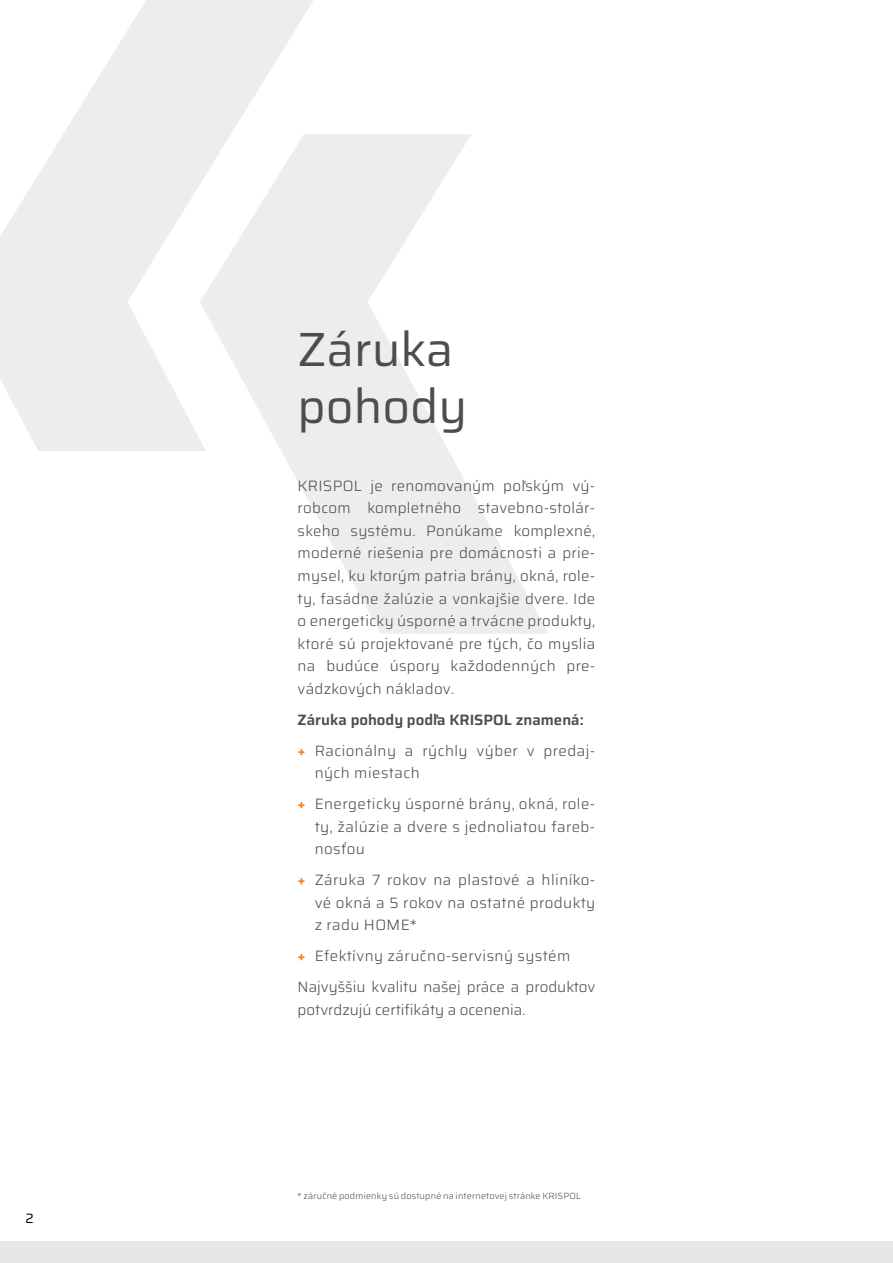
<style>
.page{position:relative;width:893px;height:1263px;background:#fff}
.page>*{position:absolute;margin:0;border:0;box-sizing:border-box;transform-origin:0 0}
.t1{font:48px/57.6px "Saira";color:#4d4d4e}
.t2{font:300 15px/22.5px "Saira";letter-spacing:.025em;color:#4d4d4e;text-align:justify}
.t3{font:300 15px/22.5px "Saira";color:#4d4d4e}
.t4{font:600 15px "Saira";color:#4d4d4e}
.t5{font:13.5px "Saira";color:#000}
.t6{font:300 9px "Saira";letter-spacing:.02em;color:#4d4d4e}
.s1{font-weight:700;color:#f5821f}
</style>
<div class="page">
<svg style="left:0;top:0;width:548px;height:634px"></svg>
<div style="left:0;top:1242px;width:893px;height:21px;background:#e5e7e8"></div>
<p class="t5" style="left:26px;top:1207px;width:10px">2</p>
<p class="t1" style="left:298px;top:319px;width:171px">Záruka pohody</p>
<p class="t2" style="left:298px;top:474px;width:299px">KRISPOL je renomovaným poľským vý&shy;robcom kompletného stavebno-stolár&shy;skeho systému. Ponúkame komplexné, moderné riešenia pre domácnosti a prie&shy;mysel, ku ktorým patria brány, okná, role&shy;ty, fasádne žalúzie a vonkajšie dvere. Ide o energeticky úsporné a trvácne produkty, ktoré sú projektované pre tých, čo myslia na budúce úspory každodenných pre&shy;vádzkových nákladov.</p>
<p class="t4" style="left:298px;top:707px;width:288px">Záruka pohody podľa KRISPOL znamená:</p>
<p class="t2" style="left:315px;top:738px;width:282px;text-indent:-17px"><span class="s1">+</span> Racionálny a rýchly výber v predaj&shy;ných miestach</p>
<p class="t2" style="left:315px;top:792px;width:282px;text-indent:-17px"><span class="s1">+</span> Energeticky úsporné brány, okná, role&shy;ty, žalúzie a dvere s jednoliatou fareb&shy;nosťou</p>
<p class="t2" style="left:315px;top:868px;width:282px;text-indent:-17px"><span class="s1">+</span> Záruka 7 rokov na plastové a hliníko&shy;vé okná a 5 rokov na ostatné produkty z radu HOME*</p>
<p class="t2" style="left:298px;top:944px;width:274px"><span class="s1">+</span> Efektívny záručno-servisný systém</p>
<p class="t3" style="left:298px;top:975px;width:299px">Najvyššiu kvalitu našej práce a produktov potvrdzujú certifikáty a ocenenia.</p>
<p class="t6" style="left:298px;top:1189px;width:285px">* záručné podmienky sú dostupné na internetovej stránke KRISPOL</p>
</div>
